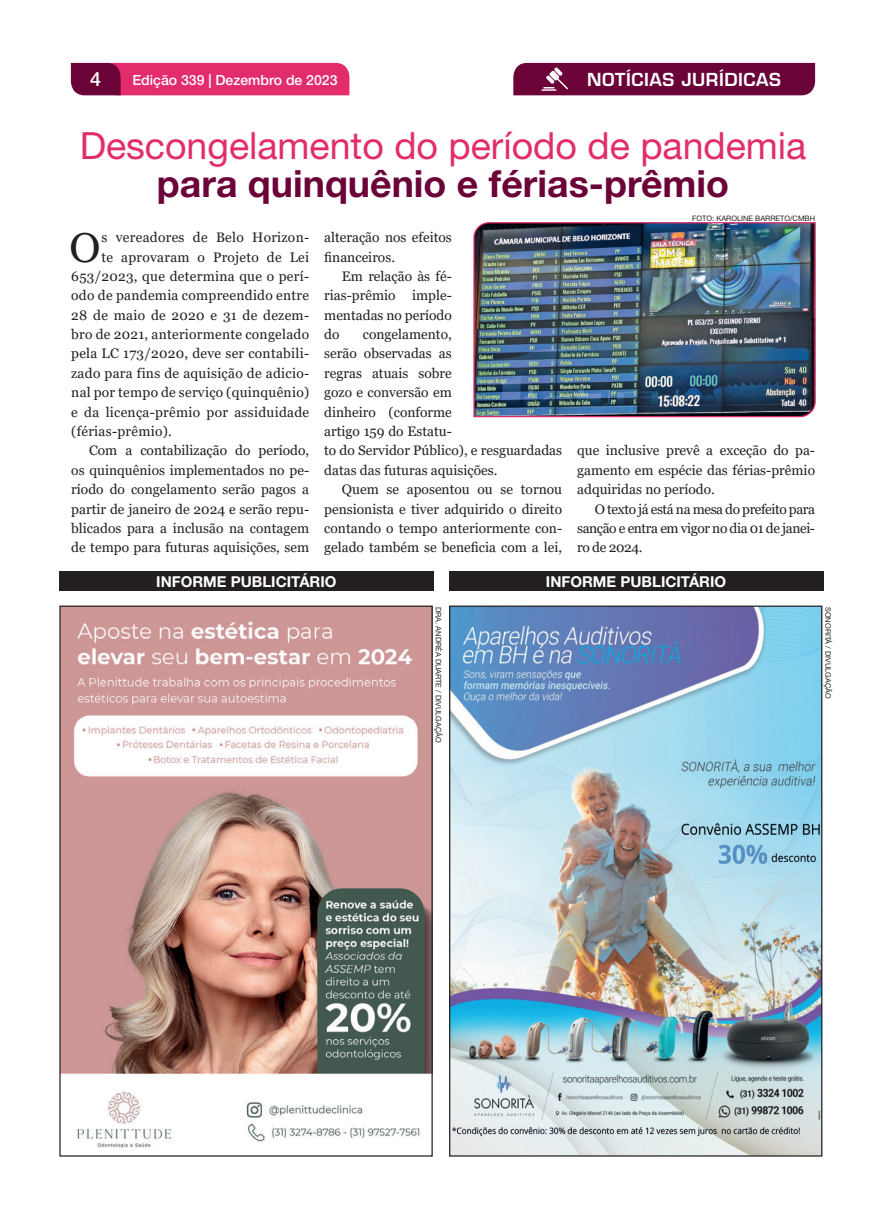
<style>
.page{position:relative;width:886px;height:1223px;background:#fff}
.page>*{position:absolute;margin:0;border:0;box-sizing:border-box;transform-origin:0 0}
.Corpo_texto{font:41.75px "Georgia";color:#231f20}
.título_materia{font:37.5px/37.5px "Helvetica Neue LT Std";color:#e22c6b;text-align:center}
.t1{font:500 19.62px "Helvetica Neue LT Std";color:#fff}
.t2{font:600 17.5px "Eurostile LT Std";letter-spacing:.03em;color:#fff}
.t3{font:700 15px "Helvetica Neue LT Std";color:#fff}
.t4{font:500 14px "Helvetica Neue LT Std";color:#fff}
.Corpo_texto-2{font:13.75px/19.4px "Georgia";color:#231f20;text-align:justify}
.Corpo_texto-3{font:13.75px "Georgia";letter-spacing:.02em;color:#231f20}
.crédito{font:7.5px "Helvetica Neue LT Std";color:#231f20}
.s1{font-weight:700;color:#6b0339}
</style>
<div class="page">
<svg style="left:71px;top:63px;width:278px;height:32px;background:#cd2663"></svg>
<div style="left:513px;top:63px;width:302px;height:32px;background:#6b0339"></div>
<div style="left:59px;top:571px;width:374px;height:20px;background:#231f20"></div>
<img style="left:61px;top:607px;width:370px;height:541px">
<div style="left:449px;top:571px;width:374px;height:20px;background:#231f20"></div>
<img style="left:451px;top:607px;width:369px;height:547px">
<img style="left:473px;top:222px;width:343px;height:196px">
<h3 class="t1" style="left:90px;top:68px;width:12px">4</h3>
<p class="t4" style="left:132px;top:72px;width:207px">Edição 339 | Dezembro de 2023</p>
<p class="t2" style="left:587px;top:68px;width:195px">NOTÍCIAS JURÍDICAS</p>
<p class="título_materia" style="left:80px;top:127px;width:728px">Descongelamento do período de pandemia <span class="s1">para quinquênio e férias-prêmio</span></p>
<p class="Corpo_texto" style="left:70px;top:222px;width:33px">O</p>
<p class="Corpo_texto-3" style="left:102px;top:229px;width:209px">s vereadores de Belo Horizon-</p>
<p class="Corpo_texto-3" style="left:102px;top:248px;width:209px">te aprovaram o Projeto de Lei</p>
<p class="Corpo_texto-3" style="left:71px;top:268px;width:239px">653/2023, que determina que o perí-</p>
<p class="Corpo_texto-3" style="left:71px;top:287px;width:239px">odo de pandemia compreendido entre</p>
<p class="Corpo_texto-3" style="left:71px;top:306px;width:239px">28 de maio de 2020 e 31 de dezem-</p>
<p class="Corpo_texto-3" style="left:71px;top:326px;width:239px">bro de 2021, anteriormente congelado</p>
<p class="Corpo_texto-3" style="left:71px;top:345px;width:239px">pela LC 173/2020, deve ser contabili-</p>
<p class="Corpo_texto-3" style="left:71px;top:365px;width:239px">zado para fins de aquisição de adicio-</p>
<p class="Corpo_texto-3" style="left:71px;top:384px;width:239px">nal por tempo de serviço (quinquênio)</p>
<p class="Corpo_texto-3" style="left:71px;top:403px;width:239px">e da licença-prêmio por assiduidade</p>
<p class="Corpo_texto-3" style="left:71px;top:423px;width:102px">(férias-prêmio).</p>
<p class="Corpo_texto-2" style="left:71px;top:441px;width:239px;text-indent:18px">Com a contabilização do período, os quinquênios implementados no pe&shy;ríodo do congelamento serão pagos a partir de janeiro de 2024 e serão repu&shy;blicados para a inclusão na contagem de tempo para futuras aquisições, sem</p>
<p class="Corpo_texto-2" style="left:324px;top:228px;width:129px">alteração nos efeitos financeiros.</p>
<p class="Corpo_texto-2" style="left:324px;top:267px;width:129px;text-indent:18px">Em relação às fé&shy;rias-prêmio imple&shy;mentadas no período do</p>
<p class="Corpo_texto-2" style="left:324px;top:325px;width:239px;text-align:left;text-indent:39px">congelamento,<br>serão observadas as<br>regras atuais sobre<br>gozo e conversão em<br>dinheiro (conforme<br>artigo 159 do Estatu-<br>to do Servidor Público), e resguardadas datas das futuras aquisições.</p>
<p class="Corpo_texto-2" style="left:324px;top:480px;width:239px;text-indent:18px">Quem se aposentou ou se tornou pensionista e tiver adquirido o direito contando o tempo anteriormente con&shy;gelado também se beneficia com a lei,</p>
<p class="crédito" style="left:692px;top:214px;width:124px">FOTO: KAROLINE BARRETO/CMBH</p>
<p class="Corpo_texto-2" style="left:577px;top:441px;width:239px">que inclusive prevê a exceção do pa&shy;gamento em espécie das férias-prêmio adquiridas no período.</p>
<p class="Corpo_texto-2" style="left:577px;top:499px;width:239px;text-indent:18px">O texto já está na mesa do prefeito para sanção e entra em vigor no dia 01 de janei&shy;ro de 2024.</p>
<p class="t3" style="left:156px;top:572px;width:182px">INFORME PUBLICITÁRIO</p>
<p class="crédito" style="left:443px;top:607px;width:137px;rotate:90deg">DRA. ANDRÉA DUARTE / DIVULGAÇÃO</p>
<p class="t3" style="left:546px;top:572px;width:182px">INFORME PUBLICITÁRIO</p>
<p class="crédito" style="left:833px;top:607px;width:93px;rotate:90deg">SONORITÁ / DIVULGAÇÃO</p>
</div>
